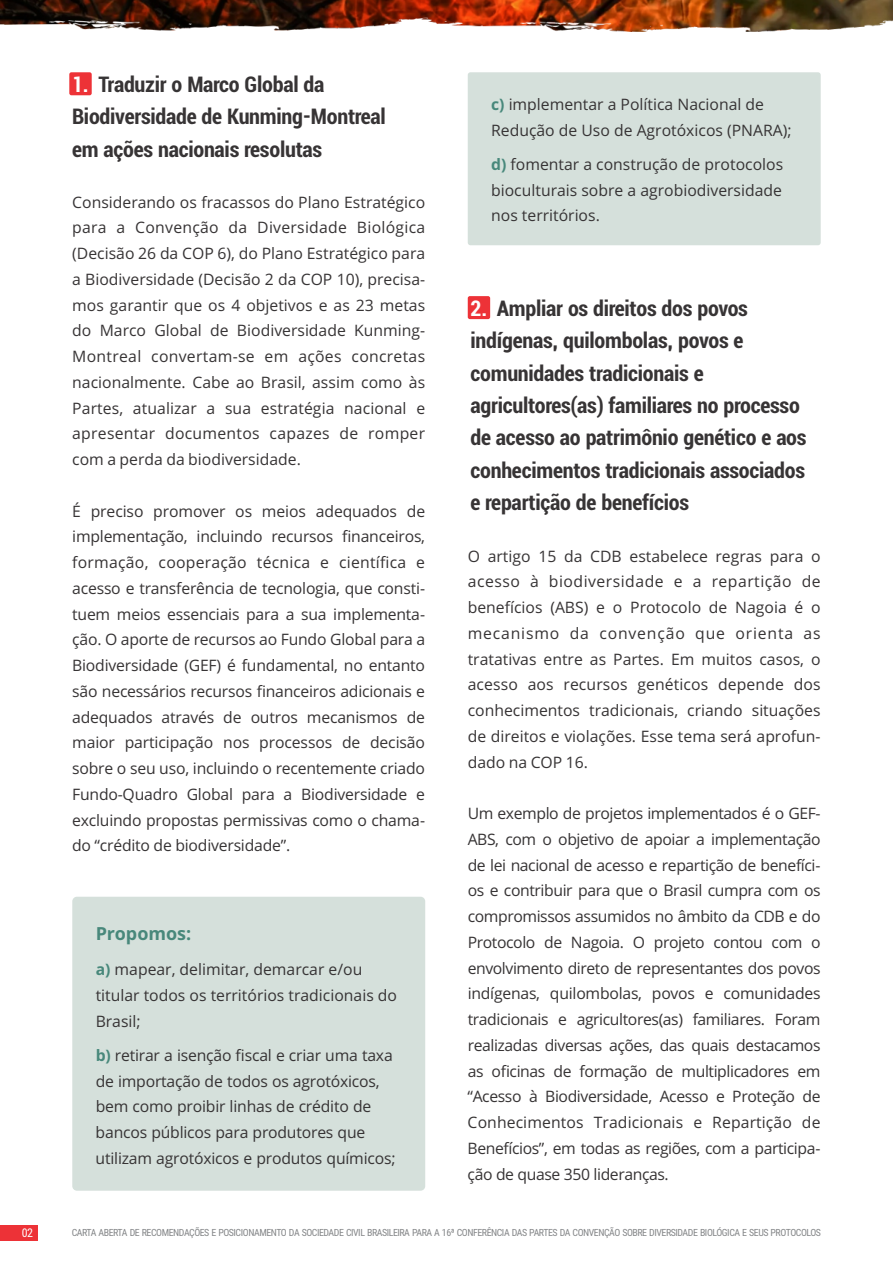
<style>
.page{position:relative;width:893px;height:1263px;background:#fff}
.page>*{position:absolute;margin:0;border:0;box-sizing:border-box;transform-origin:0 0}
.t1{font:700 condensed 22.5px/32.4px "Roboto";letter-spacing:-.01em;color:#373435}
.t2{font:700 18px "Open Sans";color:#48887b}
.t3{font:15.75px/25.8px "Open Sans";color:#373435;text-align:justify}
.t4{font:12px "Roboto Condensed";color:#fefefe}
.t5{font:9.9px "Roboto Condensed";letter-spacing:-.045em;color:#848688}
.s1{color:#fefefe}
.s2{font-weight:700;color:#48887b}
</style>
<div class="page">
<div style="left:0;top:1225px;width:38px;height:15px;background:#ed3237"></div>
<div style="left:69px;top:72px;width:23px;height:23px;background:#ed3237;border-radius:2px"></div>
<div style="left:72px;top:897px;width:353px;height:294px;background:#d5e0db;border-radius:5px"></div>
<div style="left:468px;top:72px;width:353px;height:173px;background:#d5e0db;border-radius:3px"></div>
<div style="left:468px;top:296px;width:22px;height:23px;background:#ed3237;border-radius:2px"></div>
<img style="left:0;top:0;width:893px;height:32px">
<h1 class="t1" style="left:72px;top:70px;width:315px"><span class="s1">1.</span> Traduzir o Marco Global da<br>Biodiversidade de Kunming-Montreal em ações nacionais resolutas</h1>
<p class="t3" style="left:72px;top:191px;width:354px">Considerando os fracassos do Plano Estratégico para a Convenção da Diversidade Biológica (Decisão 26 da COP 6), do Plano Estratégico para a Biodiversidade (Decisão 2 da COP 10), precisa&shy;mos garantir que os 4 objetivos e as 23 metas do Marco Global de Biodiversidade Kunming-Montreal convertam-se em ações concretas nacionalmente. Cabe ao Brasil, assim como às Partes, atualizar a sua estratégia nacional e apresentar documentos capazes de romper com a perda da biodiversidade.</p>
<p class="t3" style="left:72px;top:500px;width:355px">É preciso promover os meios adequados de implementação, incluindo recursos financeiros, formação, cooperação técnica e científica e acesso e transferência de tecnologia, que consti&shy;tuem meios essenciais para a sua implementa&shy;ção. O aporte de recursos ao Fundo Global para a Biodiversidade (GEF) é fundamental, no entanto são necessários recursos financeiros adicionais e adequados através de outros mecanismos de maior participação nos processos de decisão sobre o seu uso, incluindo o recentemente criado Fundo-Quadro Global para a Biodiversidade e excluindo propostas permissivas como o chama&shy;do “crédito de biodiversidade”.</p>
<p class="t2" style="left:96px;top:926px;width:97px">Propomos:</p>
<p class="t3" style="left:96px;top:958px;width:303px;text-align:left"><span class="s2">a)</span> mapear, delimitar, demarcar e/ou titular todos os territórios tradicionais do<br>Brasil;</p>
<p class="t3" style="left:96px;top:1044px;width:301px;text-align:left"><span class="s2">b)</span> retirar a isenção fiscal e criar uma taxa de importação de todos os agrotóxicos, bem como proibir linhas de crédito de bancos públicos para produtores que utilizam agrotóxicos e produtos químicos;</p>
<p class="t3" style="left:491px;top:93px;width:302px"><span class="s2">c)</span> implementar a Política Nacional de<br>Redução de Uso de Agrotóxicos (PNARA);</p>
<p class="t3" style="left:491px;top:153px;width:294px"><span class="s2">d)</span> fomentar a construção de protocolos bioculturais sobre a agrobiodiversidade nos territórios.</p>
<p class="t1" style="left:470px;top:294px;width:338px"><span class="s1">2.</span> Ampliar os direitos dos povos indígenas, quilombolas, povos e comunidades tradicionais e agricultores(as) familiares no processo de acesso ao patrimônio genético e aos conhecimentos tradicionais associados e repartição de benefícios</p>
<p class="t3" style="left:468px;top:545px;width:354px">O artigo 15 da CDB estabelece regras para o acesso à biodiversidade e a repartição de benefícios (ABS) e o Protocolo de Nagoia é o mecanismo da convenção que orienta as tratativas entre as Partes. Em muitos casos, o acesso aos recursos genéticos depende dos conhecimentos tradicionais, criando situações de direitos e violações. Esse tema será aprofun&shy;dado na COP 16.</p>
<p class="t3" style="left:468px;top:802px;width:355px">Um exemplo de projetos implementados é o GEF-ABS, com o objetivo de apoiar a implementação de lei nacional de acesso e repartição de benefíci&shy;os e contribuir para que o Brasil cumpra com os compromissos assumidos no âmbito da CDB e do Protocolo de Nagoia. O projeto contou com o envolvimento direto de representantes dos povos indígenas, quilombolas, povos e comunidades tradicionais e agricultores(as) familiares. Foram realizadas diversas ações, das quais destacamos as oficinas de formação de multiplicadores em “Acesso à Biodiversidade, Acesso e Proteção de Conhecimentos Tradicionais e Repartição de Benefícios”, em todas as regiões, com a participa&shy;ção de quase 350 lideranças.</p>
<p class="t4" style="left:22px;top:1228px;width:13px">02</p>
<p class="t5" style="left:72px;top:1229px;width:751px">CARTA ABERTA DE RECOMENDAÇÕES E POSICIONAMENTO DA SOCIEDADE CIVIL BRASILEIRA PARA A 16ª CONFERÊNCIA DAS PARTES DA CONVENÇÃO SOBRE DIVERSIDADE BIOLÓGICA E SEUS PROTOCOLOS</p>
</div>
